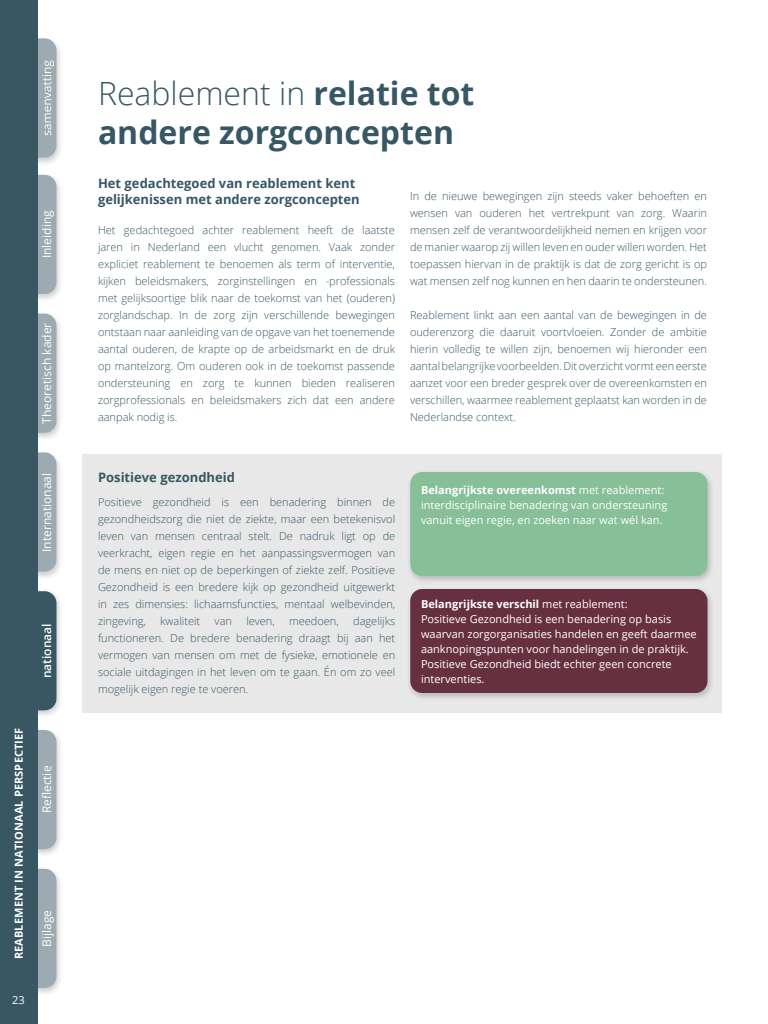
<style>
.page{position:relative;width:768px;height:1024px;background:#fff}
.page>*{position:absolute;margin:0;border:0;box-sizing:border-box;transform-origin:0 0}
.t1{font:700 32px/38.4px "Open Sans";color:#385765}
.t2{font:700 13px/15.6px "Open Sans";color:#385763}
.t3{font:12px "Open Sans";color:#fff}
.t4{font:600 12px "Open Sans";color:#fff}
.t5{font:300 11px/17px "Open Sans";color:#385763;text-align:justify}
.t6{font:11px/15px "Open Sans";color:#fff}
.t7{font:700 11px "Open Sans";letter-spacing:.01em;color:#fff}
.s1{font-weight:300}
.s2{font-weight:700}
</style>
<div class="page">
<div style="left:15px;top:450px;width:49px;height:130px;background:#000;opacity:.2"></div>
<div style="left:18px;top:452px;width:38px;height:120px;background:#9cabb1;border-radius:12px"></div>
<div style="left:15px;top:728px;width:49px;height:130px;background:#000;opacity:.2"></div>
<div style="left:18px;top:730px;width:38px;height:119px;background:#9cabb1;border-radius:12px"></div>
<div style="left:15px;top:867px;width:49px;height:130px;background:#000;opacity:.2"></div>
<div style="left:18px;top:869px;width:38px;height:119px;background:#9cabb1;border-radius:12px"></div>
<div style="left:15px;top:311px;width:49px;height:130px;background:#000;opacity:.2"></div>
<div style="left:18px;top:314px;width:38px;height:119px;background:#9cabb1;border-radius:12px"></div>
<div style="left:15px;top:173px;width:49px;height:130px;background:#000;opacity:.2"></div>
<div style="left:18px;top:175px;width:38px;height:119px;background:#9cabb1;border-radius:12px"></div>
<div style="left:15px;top:36px;width:49px;height:130px;background:#000;opacity:.2"></div>
<div style="left:18px;top:38px;width:38px;height:120px;background:#9cabb1;border-radius:12px"></div>
<svg style="left:42px;top:60px;width:12px;height:75px"></svg>
<div style="left:15px;top:589px;width:49px;height:130px;background:#000;opacity:.2"></div>
<div style="left:18px;top:591px;width:38px;height:119px;background:#385763;border-radius:12px"></div>
<div style="left:82px;top:454px;width:640px;height:258px;background:#e8e8e8"></div>
<div style="left:0;top:0;width:38px;height:1024px;background:#385763"></div>
<div style="left:406px;top:470px;width:308px;height:115px;background:#000;opacity:.2"></div>
<div style="left:410px;top:472px;width:298px;height:104px;background:#87bf99;border-radius:12px"></div>
<div style="left:406px;top:587px;width:308px;height:115px;background:#000;opacity:.2"></div>
<div style="left:410px;top:589px;width:298px;height:104px;background:#663040;border-radius:12px"></div>
<p class="t3" style="left:39px;top:258px;width:49px;rotate:-90deg">Inleiding</p>
<p class="t3" style="left:39px;top:424px;width:102px;rotate:-90deg">Theoretisch kader</p>
<p class="t3" style="left:39px;top:552px;width:80px;rotate:-90deg">Internationaal</p>
<p class="t4" style="left:39px;top:678px;width:56px;rotate:-90deg">nationaal</p>
<p class="t7" style="left:11px;top:959px;width:233px;rotate:-90deg">REABLEMENT IN NATIONAAL PERSPECTIEF</p>
<p class="t6" style="left:12px;top:992px;width:14px">23</p>
<p class="t3" style="left:39px;top:813px;width:49px;rotate:-90deg">Reflectie</p>
<p class="t3" style="left:39px;top:947px;width:38px;rotate:-90deg">Bijlage</p>
<h1 class="t1" style="left:98px;top:74px;width:378px"><span class="s1">Reablement in</span> relatie tot andere zorgconcepten</h1>
<p class="t2" style="left:98px;top:175px;width:263px">Het gedachtegoed van reablement kent gelijkenissen met andere zorgconcepten</p>
<p class="t5" style="left:98px;top:221px;width:299px">Het gedachtegoed achter reablement heeft de laatste jaren in Nederland een vlucht genomen. Vaak zonder expliciet reablement te benoemen als term of interventie, kijken beleidsmakers, zorginstellingen en -professionals met gelijksoortige blik naar de toekomst van het (ouderen) zorglandschap. In de zorg zijn verschillende bewegingen ontstaan naar aanleiding van de opgave van het toenemende aantal ouderen, de krapte op de arbeidsmarkt en de druk op mantelzorg. Om ouderen ook in de toekomst passende ondersteuning en zorg te kunnen bieden realiseren zorgprofessionals en beleidsmakers zich dat een andere aanpak nodig is.</p>
<p class="t5" style="left:410px;top:187px;width:299px">In de nieuwe bewegingen zijn steeds vaker behoeften en wensen van ouderen het vertrekpunt van zorg. Waarin mensen zelf de verantwoordelijkheid nemen en krijgen voor de manier waarop zij willen leven en ouder willen worden. Het toepassen hiervan in de praktijk is dat de zorg gericht is op wat mensen zelf nog kunnen en hen daarin te ondersteunen.</p>
<p class="t5" style="left:410px;top:306px;width:299px">Reablement linkt aan een aantal van de bewegingen in de ouderenzorg die daaruit voortvloeien. Zonder de ambitie hierin volledig te willen zijn, benoemen wij hieronder een aantal belangrijke voorbeelden. Dit overzicht vormt een eerste aanzet voor een breder gesprek over de overeenkomsten en verschillen, waarmee reablement geplaatst kan worden in de Nederlandse context.</p>
<p class="t2" style="left:98px;top:469px;width:138px">Positieve gezondheid</p>
<p class="t5" style="left:98px;top:493px;width:299px">Positieve gezondheid is een benadering binnen de gezondheidszorg die niet de ziekte, maar een betekenisvol leven van mensen centraal stelt. De nadruk ligt op de veerkracht, eigen regie en het aanpassingsvermogen van de mens en niet op de beperkingen of ziekte zelf. Positieve Gezondheid is een bredere kijk op gezondheid uitgewerkt in zes dimensies: lichaamsfuncties, mentaal welbevinden, zingeving,</p>
<p class="t5" style="left:98px;top:612px;width:299px;text-indent:255px">dagelijks functioneren. De bredere benadering draagt bij aan het vermogen van mensen om met de fysieke, emotionele en sociale uitdagingen in het leven om te gaan. Én om zo veel mogelijk eigen regie te voeren.</p>
<p class="t5" style="left:160px;top:612px;width:41px">kwaliteit</p>
<p class="t5" style="left:215px;top:612px;width:19px">van</p>
<p class="t5" style="left:246px;top:612px;width:30px">leven,</p>
<p class="t5" style="left:289px;top:612px;width:51px">meedoen,</p>
<p class="t6" style="left:421px;top:482px;width:248px"><span class="s2">Belangrijkste overeenkomst</span> met reablement: interdisciplinaire benadering van ondersteuning vanuit eigen regie, en zoeken naar wat wél kan.</p>
<p class="t6" style="left:421px;top:596px;width:277px"><span class="s2">Belangrijkste verschil</span> met reablement:<br>Positieve Gezondheid is een benadering op basis waarvan zorgorganisaties handelen en geeft daarmee aanknopingspunten voor handelingen in de praktijk.<br>Positieve Gezondheid biedt echter geen concrete interventies.</p>
</div>
